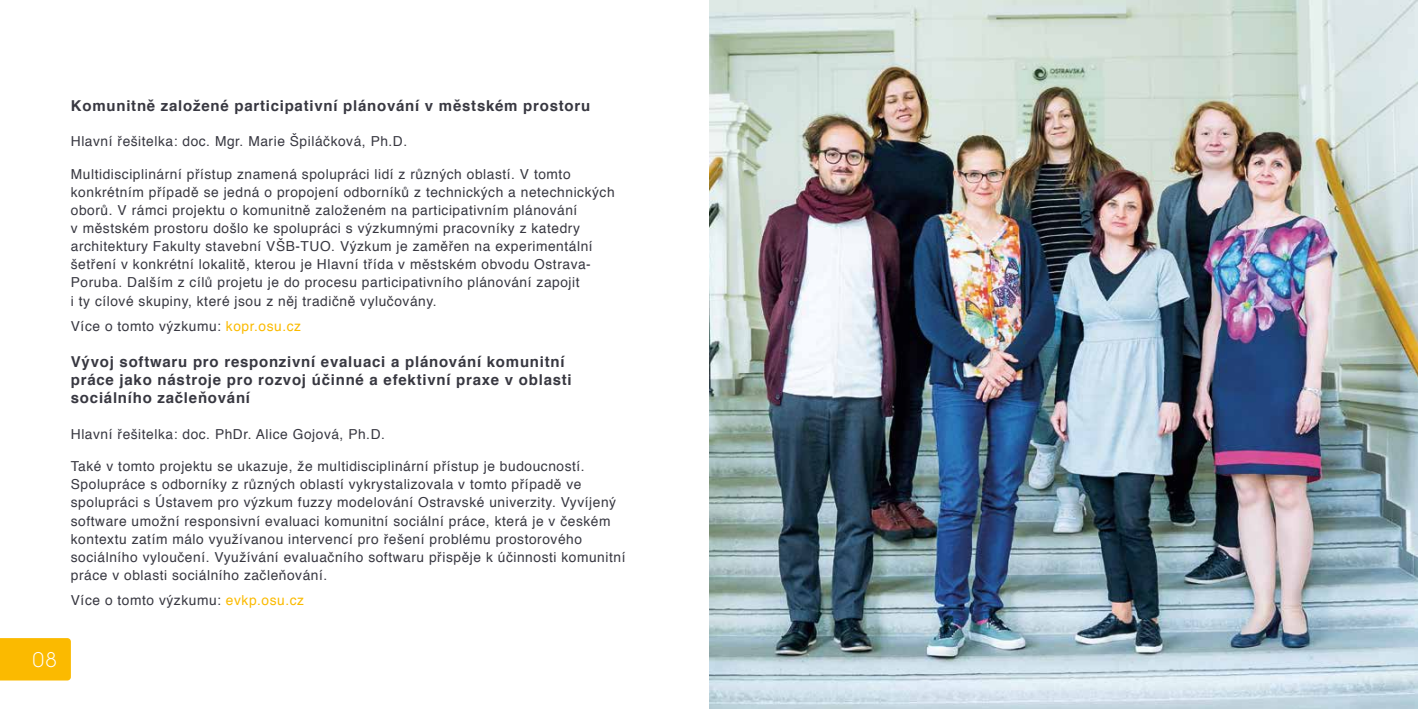
<style>
.page{position:relative;width:1418px;height:709px;background:#fff}
.page>*{position:absolute;margin:0;border:0;box-sizing:border-box;transform-origin:0 0}
.t1{font:300 21.25px "Hurme Geometric Sans 3";color:#fff}
.t2{font:700 15px/18.1px "Helvetica";letter-spacing:.05em;color:#383841}
.t3{font:13.75px/18.1px "Helvetica";letter-spacing:.04em;color:#383841}
.s1{color:#fbba00}
</style>
<div class="page">
<div style="left:0;top:638px;width:71px;height:42px;background:#fbba00"></div>
<img style="left:709px;top:0;width:708px;height:709px">
<p class="t2" style="left:71px;top:96px;width:521px">Komunitně založené participativní plánování v městském prostoru</p>
<p class="t3" style="left:71px;top:133px;width:338px">Hlavní řešitelka: doc. Mgr. Marie Špiláčková, Ph.D.</p>
<p class="t3" style="left:71px;top:165px;width:545px">Multidisciplinární přístup znamená spolupráci lidí z různých oblastí. V tomto konkrétním případě se jedná o propojení odborníků z technických a netechnických oborů. V rámci projektu o komunitně založeném na participativním plánování<br>v městském prostoru došlo ke spolupráci s výzkumnými pracovníky z katedry architektury Fakulty stavební VŠB-TUO. Výzkum je zaměřen na experimentální šetření v konkrétní lokalitě, kterou je Hlavní třída v městském obvodu Ostrava-Poruba. Dalším z cílů projetu je do procesu participativního plánování zapojit<br>i ty cílové skupiny, které jsou z něj tradičně vylučovány.</p>
<p class="t3" style="left:71px;top:317px;width:232px">Více o tomto výzkumu: <span class="s1">kopr.osu.cz</span></p>
<p class="t2" style="left:71px;top:352px;width:502px">Vývoj softwaru pro responzivní evaluaci a plánování komunitní práce jako nástroje pro rozvoj účinné a efektivní praxe v oblasti sociálního začleňování</p>
<p class="t3" style="left:71px;top:425px;width:315px">Hlavní řešitelka: doc. PhDr. Alice Gojová, Ph.D.</p>
<p class="t3" style="left:71px;top:457px;width:556px">Také v tomto projektu se ukazuje, že multidisciplinární přístup je budoucností.<br>Spolupráce s odborníky z různých oblastí vykrystalizovala v tomto případě ve spolupráci s Ústavem pro výzkum fuzzy modelování Ostravské univerzity. Vyvíjený software umožní responsivní evaluaci komunitní sociální práce, která je v českém kontextu zatím málo využívanou intervencí pro řešení problému prostorového sociálního vyloučení. Využívání evaluačního softwaru přispěje k účinnosti komunitní práce v oblasti sociálního začleňování.</p>
<p class="t3" style="left:71px;top:591px;width:235px">Více o tomto výzkumu: <span class="s1">evkp.osu.cz</span></p>
<h1 class="t1" style="left:33px;top:645px;width:26px">08</h1>
</div>
